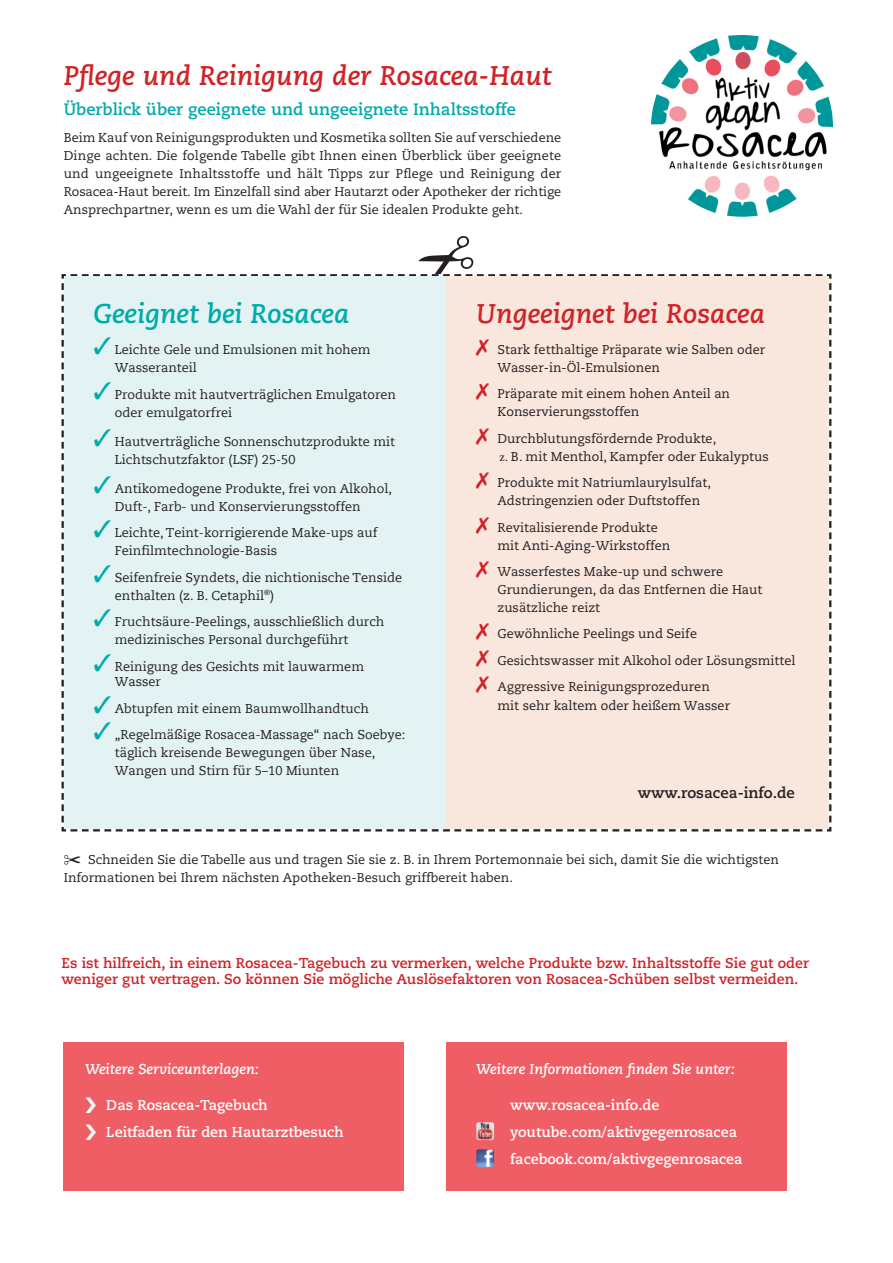
<style>
.page{position:relative;width:893px;height:1263px;background:#fff}
.page>*{position:absolute;margin:0;border:0;box-sizing:border-box;transform-origin:0 0}
.t1{font:italic 700 27px "Caecilia";color:#cf2328}
.t2{font:italic 700 27px "Caecilia";color:#0aa}
.t3{font:700 16.5px "Caecilia";color:#0aa}
.t4{font:700 15px "Caecilia";color:#231f20}
.t5{font:700 14.25px/16.5px "Caecilia";color:#cf2328}
.t6{font:700 14.25px/27px "Caecilia";color:#fff}
.t7{font:italic 700 14.25px "Caecilia";color:#fff}
.t8{font:12.75px/18px "Caecilia";color:#231f20}
.t9{font:12.75px/18px "Caecilia Com 55 Roman";color:#231f20}
.s1{color:#0aa}
.s2{color:#cf2328}
.s3{font-family:"Minion Pro"}
</style>
<div class="page">
<div style="left:446px;top:1042px;width:341px;height:149px;background:#f05e65"></div>
<div style="left:64px;top:1042px;width:340px;height:149px;background:#f05e65"></div>
<img style="left:476px;top:1122px;width:18px;height:18px">
<img style="left:476px;top:1149px;width:18px;height:18px">
<div style="left:64px;top:276px;width:382px;height:553px;background:#e3f3f3"></div>
<div style="left:446px;top:276px;width:383px;height:553px;background:#f9e6dd"></div>
<svg style="left:70px;top:236px;width:752px;height:40px"></svg>
<img style="left:651px;top:35px;width:181px;height:181px">
<h1 class="t1" style="left:64px;top:59px;width:489px">Pflege und Reinigung der Rosacea-Haut</h1>
<p class="t3" style="left:64px;top:100px;width:454px">Überblick über geeignete und ungeeignete Inhaltsstoffe</p>
<p class="t8" style="left:64px;top:129px;width:499px;text-align:justify">Beim Kauf von Reinigungsprodukten und Kosmetika sollten Sie auf verschiedene Dinge achten. Die folgende Tabelle gibt Ihnen einen Überblick über geeignete und ungeeignete Inhaltsstoffe und hält Tipps zur Pflege und Reinigung der Rosacea-Haut bereit. Im Einzelfall sind aber Hautarzt oder Apotheker der richtige Ansprechpartner, wenn es um die Wahl der für Sie idealen Produkte geht.</p>
<h1 class="t2" style="left:94px;top:298px;width:257px">Geeignet bei Rosacea</h1>
<p class="t9" style="left:115px;top:340px;width:257px;text-indent:-21px"><span class="s1">✓</span> Leichte Gele und Emulsionen mit hohem<br>Wasseranteil</p>
<p class="t9" style="left:115px;top:385px;width:283px;text-indent:-21px"><span class="s1">✓</span> Produkte mit hautverträglichen Emulgatoren oder emulgatorfrei</p>
<p class="t9" style="left:115px;top:432px;width:282px;text-indent:-21px"><span class="s1">✓</span> Hautverträgliche Sonnenschutzprodukte mit<br>Lichtschutzfaktor (LSF) 25-50</p>
<p class="t9" style="left:115px;top:479px;width:279px;text-indent:-21px"><span class="s1">✓</span> Antikomedogene Produkte, frei von Alkohol,<br>Duft-, Farb- und Konservierungsstoffen</p>
<p class="t9" style="left:115px;top:524px;width:264px;text-indent:-21px"><span class="s1">✓</span> Leichte, Teint-korrigierende Make-ups auf<br>Feinfilmtechnologie-Basis</p>
<p class="t9" style="left:115px;top:568px;width:289px;text-indent:-21px"><span class="s1">✓</span> Seifenfreie Syndets, die nichtionische Tenside enthalten (z. B. Cetaphil<sup>®</sup>)</p>
<p class="t9" style="left:115px;top:613px;width:271px;text-indent:-21px"><span class="s1">✓</span> Fruchtsäure-Peelings, ausschließlich durch medizinisches Personal durchgeführt</p>
<p class="t9" style="left:115px;top:658px;width:251px;line-height:15.3px;text-indent:-21px"><span class="s1">✓</span> Reinigung des Gesichts mit lauwarmem<br>Wasser</p>
<p class="t9" style="left:94px;top:699px;width:277px"><span class="s1">✓</span> Abtupfen mit einem Baumwollhandtuch</p>
<p class="t9" style="left:115px;top:725px;width:292px;text-indent:-21px"><span class="s1">✓</span> „Regelmäßige Rosacea-Massage“ nach Soebye: täglich kreisende Bewegungen über Nase,<br>Wangen und Stirn für 5–10 Miunten</p>
<h1 class="t1" style="left:476px;top:298px;width:291px">Ungeeignet bei Rosacea</h1>
<p class="t8" style="left:497px;top:340px;width:269px;text-indent:-21px"><span class="s2">✗</span> Stark fetthaltige Präparate wie Salben oder<br>Wasser-in-Öl-Emulsionen</p>
<p class="t8" style="left:497px;top:385px;width:234px;text-indent:-21px"><span class="s2">✗</span> Präparate mit einem hohen Anteil an<br>Konservierungsstoffen</p>
<p class="t8" style="left:500px;top:429px;width:271px;text-indent:-23px"><span class="s2">✗</span> Durchblutungsfördernde Produkte,<br><span class="s3">z.</span> B. mit Menthol, Kampfer oder Eukalyptus</p>
<p class="t8" style="left:497px;top:474px;width:215px;text-indent:-21px"><span class="s2">✗</span> Produkte mit Natriumlaurylsulfat,<br>Adstringenzien oder Duftstoffen</p>
<p class="t8" style="left:497px;top:518px;width:174px;text-indent:-21px"><span class="s2">✗</span> Revitalisierende Produkte mit Anti-Aging-Wirkstoffen</p>
<p class="t8" style="left:497px;top:563px;width:266px;text-indent:-21px"><span class="s2">✗</span> Wasserfestes Make-up und schwere<br>Grundierungen, da das Entfernen die Haut zusätzliche reizt</p>
<p class="t8" style="left:476px;top:621px;width:321px;line-height:26.5px"><span class="s2">✗</span> Gewöhnliche Peelings und Seife<br><span class="s2">✗</span> Gesichtswasser mit Alkohol oder Lösungsmittel <span class="s2">✗</span> Aggressive Reinigungsprozeduren</p>
<p class="t8" style="left:497px;top:696px;width:234px">mit sehr kaltem oder heißem Wasser</p>
<p class="t4" style="left:638px;top:784px;width:159px">www.rosacea-info.de</p>
<p class="t8" style="left:64px;top:851px;width:717px">✂ Schneiden Sie die Tabelle aus und tragen Sie sie z. B. in Ihrem Portemonnaie bei sich, damit Sie die wichtigsten<br>Informationen bei Ihrem nächsten Apotheken-Besuch griffbereit haben.</p>
<p class="t5" style="left:62px;top:955px;width:749px">Es ist hilfreich, in einem Rosacea-Tagebuch zu vermerken, welche Produkte bzw. Inhaltsstoffe Sie gut oder weniger gut vertragen. So können Sie mögliche Auslösefaktoren von Rosacea-Schüben selbst vermeiden.</p>
<p class="t7" style="left:85px;top:1061px;width:175px">Weitere Serviceunterlagen:</p>
<p class="t6" style="left:106px;top:1092px;width:239px">Das Rosacea-Tagebuch<br>Leitfaden für den Hautarztbesuch</p>
<p class="t7" style="left:476px;top:1061px;width:260px">Weitere Informationen finden Sie unter:</p>
<p class="t6" style="left:510px;top:1092px;width:234px">www.rosacea-info.de youtube.com/aktivgegenrosacea facebook.com/aktivgegenrosacea</p>
</div>
